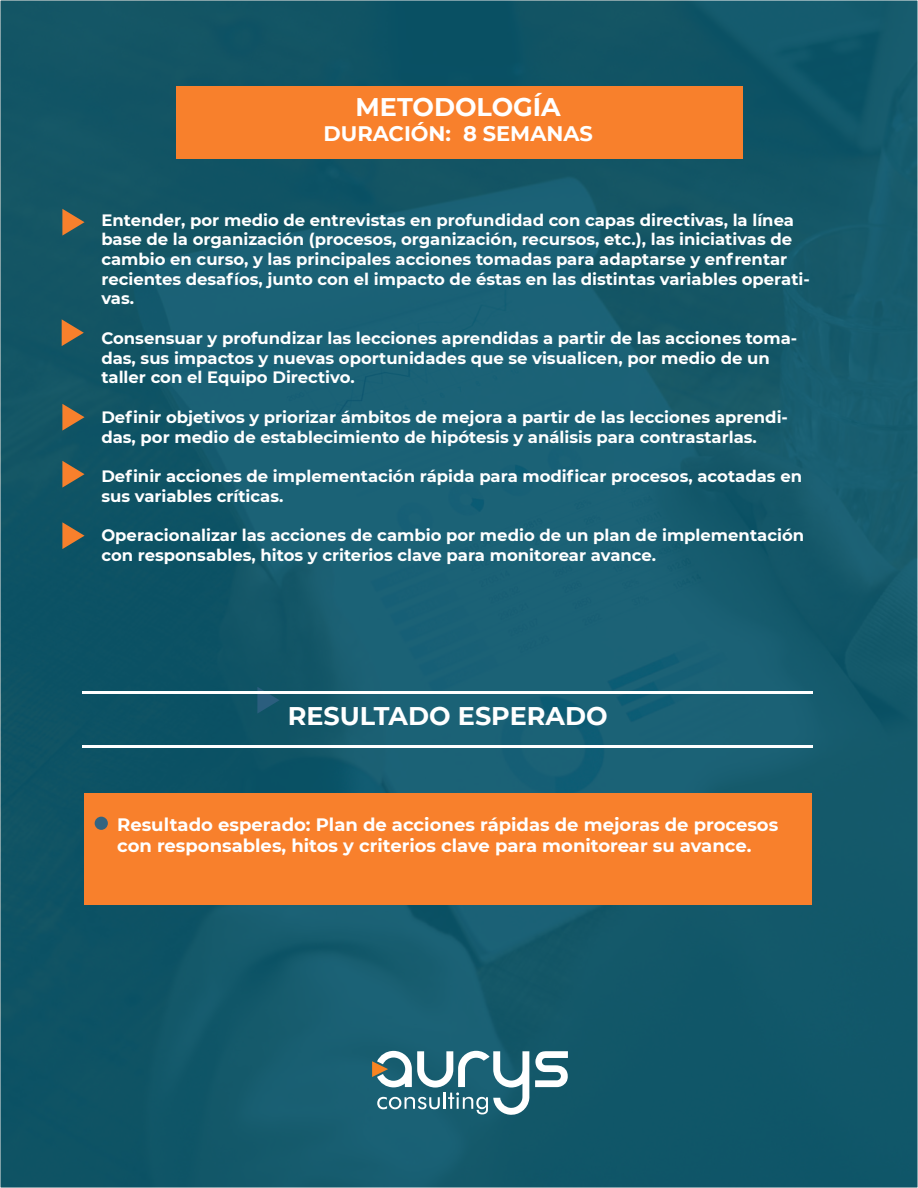
<style>
.page{position:relative;width:918px;height:1188px;background:#fff}
.page>*{position:absolute;margin:0;border:0;box-sizing:border-box;transform-origin:0 0}
.t1{font:700 25.5px "Montserrat";color:#fff}
.t2{font:700 21px "Montserrat";color:#fff}
.t3{font:700 18px/21.6px "Montserrat";color:#fff}
.t4{font:700 16.5px/19.8px "Montserrat";color:#fff}
</style>
<div class="page">
<div style="left:0;top:0;width:918px;height:1188px;background:linear-gradient(to right,#135769,#175c6f)"></div>
<div style="left:177px;top:86px;width:566px;height:73px;background:#f8802c"></div>
<svg style="left:62px;top:209px;width:23px;height:27px"></svg>
<svg style="left:62px;top:319px;width:22px;height:27px"></svg>
<svg style="left:62px;top:404px;width:23px;height:27px"></svg>
<svg style="left:62px;top:461px;width:23px;height:27px"></svg>
<svg style="left:62px;top:522px;width:23px;height:27px"></svg>
<div style="left:84px;top:793px;width:728px;height:111px;background:#f8802c"></div>
<svg style="left:257px;top:687px;width:23px;height:27px"></svg>
<hr style="left:83px;top:746px;width:730px;height:2px;background:#fff">
<hr style="left:83px;top:692px;width:730px;height:2px;background:#fff">
<svg style="left:535px;top:1051px;width:33px;height:36px"></svg>
<svg style="left:372px;top:1051px;width:157px;height:65px"></svg>
<div style="left:95px;top:817px;width:13px;height:13px;background:#346480;border-radius:50%"></div>
<h1 class="t1" style="left:356px;top:89px;width:207px">METODOLOGÍA</h1>
<p class="t2" style="left:323px;top:119px;width:271px">DURACIÓN: 8 SEMANAS</p>
<p class="t4" style="left:101px;top:209px;width:710px">Entender, por medio de entrevistas en profundidad con capas directivas, la línea base de la organización (procesos, organización, recursos, etc.), las iniciativas de cambio en curso, y las principales acciones tomadas para adaptarse y enfrentar recientes desafíos, junto con el impacto de éstas en las distintas variables operati&shy;vas.</p>
<p class="t4" style="left:101px;top:327px;width:697px">Consensuar y profundizar las lecciones aprendidas a partir de las acciones toma&shy;das, sus impactos y nuevas oportunidades que se visualicen, por medio de un taller con el Equipo Directivo.</p>
<p class="t4" style="left:101px;top:406px;width:688px">Definir objetivos y priorizar ámbitos de mejora a partir de las lecciones aprendi&shy;das, por medio de establecimiento de hipótesis y análisis para contrastarlas.</p>
<p class="t4" style="left:101px;top:465px;width:702px">Definir acciones de implementación rápida para modificar procesos, acotadas en sus variables críticas.</p>
<p class="t4" style="left:101px;top:525px;width:704px">Operacionalizar las acciones de cambio por medio de un plan de implementación con responsables, hitos y criterios clave para monitorear avance.</p>
<h1 class="t1" style="left:288px;top:698px;width:321px">RESULTADO ESPERADO</h1>
<p class="t3" style="left:117px;top:813px;width:663px">Resultado esperado: Plan de acciones rápidas de mejoras de procesos con responsables, hitos y criterios clave para monitorear su avance.</p>
</div>
